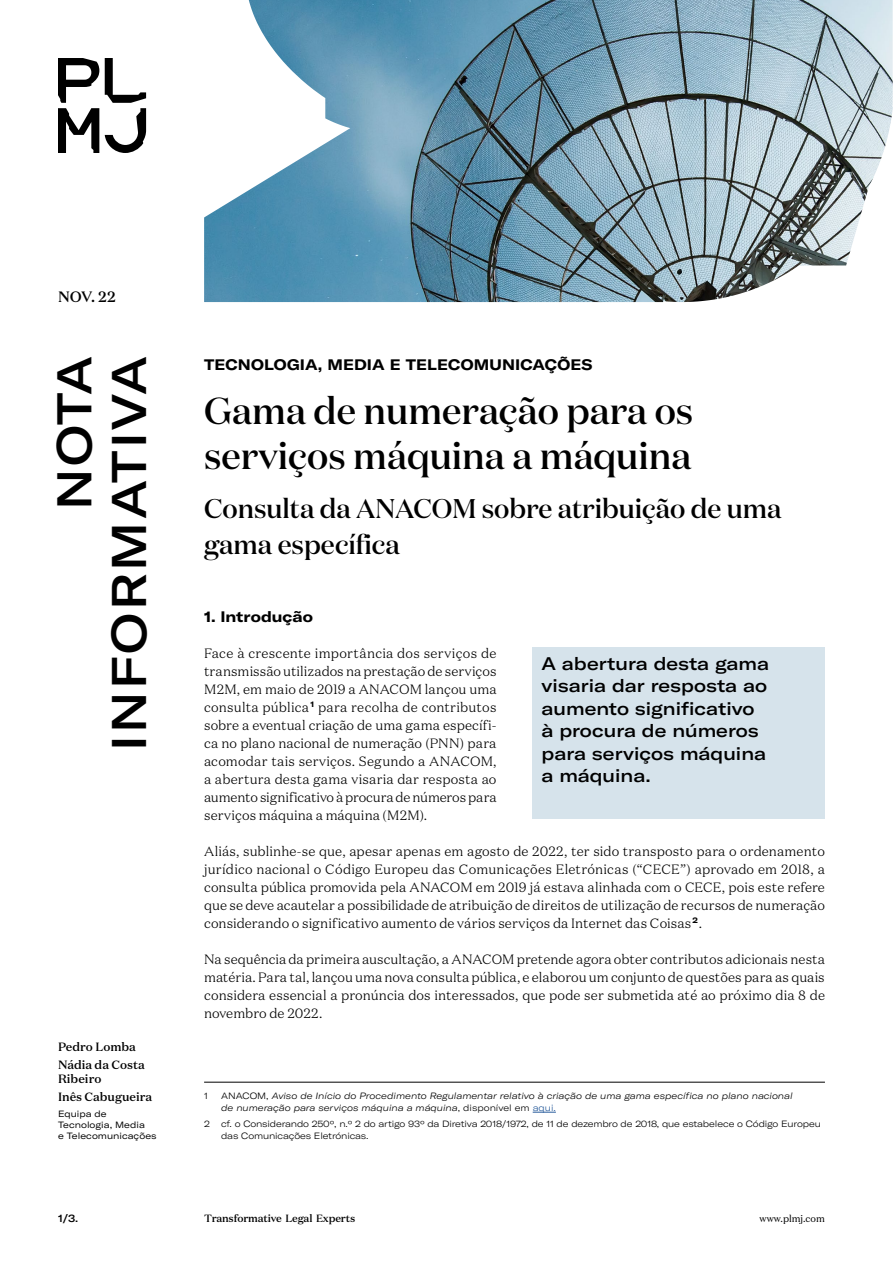
<style>
.page{position:relative;width:893px;height:1263px;background:#fff}
.page>*{position:absolute;margin:0;border:0;box-sizing:border-box;transform-origin:0 0}
.t1{font:500 expanded 48px/54.8px "GT America";letter-spacing:.05em;color:#000;text-align:right}
.t2{font:500 37.5px/45px "Domaine Display";color:#000}
.t3{font:500 27px/36px "Domaine Display";color:#000}
.t4{font:500 expanded 18px/22.5px "GT America";color:#000}
.t5{font:700 expanded 15px "GT America";letter-spacing:.01em;color:#000}
.t6{font:500 15px "Domaine Text";color:#000}
.t7{font:300 13.5px/18px "Domaine Text";color:#000;text-align:justify}
.t8{font:500 12px/18px "Domaine Text";color:#000}
.t9{font:500 10.5px "Domaine Text";letter-spacing:-.02em;color:#000}
.t10{font:500 expanded 10.5px "GT America";color:#000}
.t11{font:9.75px "Domaine Text";color:#000}
.t12{font:italic 300 expanded 9px/12px "GT America";color:#000}
.t13{font:300 expanded 9px/12px "GT America";letter-spacing:-.015em;color:#000}
.t14{font:expanded 9px/11.2px "GT America";color:#000}
.s1{font-style:normal}
.s2{font-style:normal;color:#275b9b}
</style>
<div class="page">
<svg style="left:58px;top:58px;width:88px;height:95px"></svg>
<img style="left:204px;top:0;width:689px;height:302px">
<hr style="left:204px;top:1082px;width:621px;height:1px;background:#000">
<svg style="left:533px;top:1112px;width:23px;height:1px"></svg>
<div style="left:532px;top:647px;width:293px;height:171px;background:#d6e3eb"></div>
<p class="t6" style="left:58px;top:287px;width:59px">NOV. 22</p>
<h1 class="t1" style="left:47px;top:751px;width:397px;rotate:-90deg">NOTA<br>INFORMATIVA</h1>
<p class="t8" style="left:58px;top:1038px;width:89px">Pedro Lomba<br>Nádia da Costa</p>
<p class="t8" style="left:58px;top:1069px;width:96px">Ribeiro<br>Inês Cabugueira</p>
<p class="t14" style="left:58px;top:1108px;width:100px">Equipa de<br>Tecnologia, Media<br>e Telecomunicações</p>
<p class="t10" style="left:58px;top:1211px;width:22px">1/3.</p>
<p class="t5" style="left:204px;top:355px;width:390px">TECNOLOGIA, MEDIA E TELECOMUNICAÇÕES</p>
<h2 class="t2" style="left:204px;top:388px;width:491px">Gama de numeração para os serviços máquina a máquina</h2>
<h3 class="t3" style="left:204px;top:490px;width:579px">Consulta da ANACOM sobre atribuição de uma gama específica</h3>
<p class="t5" style="left:204px;top:607px;width:110px">1. Introdução</p>
<p class="t7" style="left:204px;top:644px;width:294px">Face à crescente importância dos serviços de transmissão utilizados na prestação de serviços M2M, em maio de 2019 a ANACOM lançou uma consulta pública <sup>1</sup> para recolha de contributos sobre a eventual criação de uma gama específi&shy;ca no plano nacional de numeração (PNN) para acomodar tais serviços. Segundo a ANACOM, a abertura desta gama visaria dar resposta ao aumento significativo à procura de números para serviços máquina a máquina (M2M).</p>
<p class="t7" style="left:204px;top:842px;width:622px">Aliás, sublinhe-se que, apesar apenas em agosto de 2022, ter sido transposto para o ordenamento jurídico nacional o Código Europeu das Comunicações Eletrónicas (“CECE”) aprovado em 2018, a consulta pública promovida pela ANACOM em 2019 já estava alinhada com o CECE, pois este refere que se deve acautelar a possibilidade de atribuição de direitos de utilização de recursos de numeração considerando o significativo aumento de vários serviços da Internet das Coisas <sup>2</sup>.</p>
<p class="t7" style="left:204px;top:950px;width:622px">Na sequência da primeira auscultação, a ANACOM pretende agora obter contributos adicionais nesta matéria. Para tal, lançou uma nova consulta pública, e elaborou um conjunto de questões para as quais considera essencial a pronúncia dos interessados, que pode ser submetida até ao próximo dia 8 de novembro de 2022.</p>
<h3 class="t4" style="left:541px;top:652px;width:229px">A abertura desta gama visaria dar resposta ao aumento significativo à procura de números para serviços máquina a máquina.</h3>
<p class="t13" style="left:204px;top:1089px;width:5px">1</p>
<p class="t12" style="left:221px;top:1089px;width:573px"><span class="s1">ANACOM,</span> Aviso de Início do Procedimento Regulamentar relativo à criação de uma gama específica no plano nacional de numeração para serviços máquina a máquina<span class="s1">, disponível em</span> <span class="s2">aqui.</span></p>
<p class="t13" style="left:221px;top:1118px;width:601px;text-indent:-17px">2 cf. o Considerando 250º, n.º 2 do artigo 93º da Diretiva 2018/1972, de 11 de dezembro de 2018, que estabelece o Código Europeu das Comunicações Eletrónicas.</p>
<p class="t9" style="left:204px;top:1211px;width:153px">Transformative Legal Experts</p>
<p class="t11" style="left:760px;top:1212px;width:67px">www.plmj.com</p>
</div>
